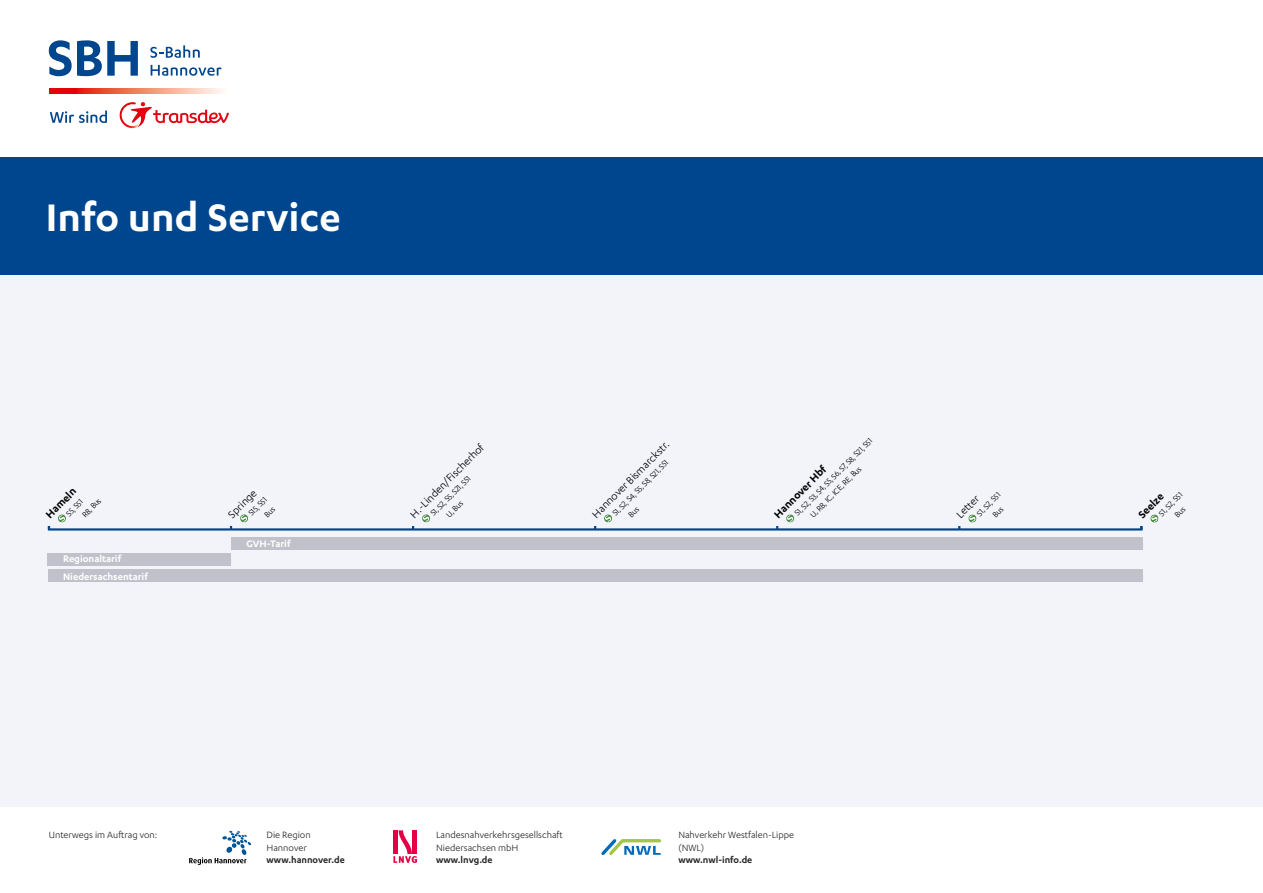
<style>
.page{position:relative;width:1263px;height:893px;background:#fff}
.page>*{position:absolute;margin:0;border:0;box-sizing:border-box;transform-origin:0 0}
.t1{font:600 44.55px "Karbon";letter-spacing:.005em;color:#fff}
.t2{font:12px "Karbon";color:#000}
.t3{font:600 12px "Karbon";color:#000}
.t4{font:600 10.95px/17.1px "Karbon";color:#fff}
.t5{font:10.5px/12.6px "Karbon";color:#282827}
.t6{font:600 10.5px "Karbon";color:#282827}
.t7{font:9px/12px "Karbon";color:#000}
</style>
<div class="page">
<div style="left:0;top:270px;width:1263px;height:536px;background:#f3f4fa"></div>
<div style="left:0;top:158px;width:1263px;height:117px;background:#00468e"></div>
<div style="left:231px;top:537px;width:911px;height:13px;background:#c0c1ca"></div>
<div style="left:48px;top:553px;width:183px;height:12px;background:#c0c1ca"></div>
<div style="left:48px;top:569px;width:1094px;height:13px;background:#c0c1ca"></div>
<svg style="left:47px;top:514px;width:1111px;height:17px"></svg>
<svg style="left:49px;top:88px;width:173px;height:6px"></svg>
<svg style="left:50px;top:111px;width:57px;height:12px"></svg>
<svg style="left:141px;top:102px;width:88px;height:23px"></svg>
<img style="left:119px;top:102px;width:22px;height:26px">
<svg style="left:151px;top:65px;width:70px;height:11px"></svg>
<svg style="left:49px;top:40px;width:89px;height:36px"></svg>
<svg style="left:150px;top:45px;width:50px;height:13px"></svg>
<svg style="left:601px;top:839px;width:61px;height:16px"></svg>
<svg style="left:189px;top:831px;width:62px;height:34px"></svg>
<svg style="left:393px;top:830px;width:24px;height:33px"></svg>
<h1 class="t1" style="left:46px;top:193px;width:296px">Info und Service</h1>
<h2 class="t3" style="left:43px;top:511px;width:39px;rotate:-45deg">Hameln</h2>
<p class="t7" style="left:70px;top:503px;width:25px;text-indent:-10px;rotate:-45deg">S5, S51<br>RB, Bus</p>
<p class="t4" style="left:63px;top:550px;width:86px">Regionaltarif<br>Niedersachsentarif</p>
<h2 class="t2" style="left:225px;top:511px;width:37px;rotate:-45deg">Springe</h2>
<p class="t7" style="left:245px;top:510px;width:24px;text-align:right;rotate:-45deg">S15, S51<br>Bus</p>
<p class="t4" style="left:247px;top:535px;width:45px">GVH-Tarif</p>
<h2 class="t2" style="left:407px;top:511px;width:101px;rotate:-45deg">H.-Linden/Fischerhof</h2>
<p class="t7" style="left:435px;top:503px;width:45px;text-indent:-10px;rotate:-45deg">S1, S2, S5, S21, S51<br>U, Bus</p>
<h2 class="t2" style="left:589px;top:511px;width:106px;rotate:-45deg">Hannover Bismarckstr.</h2>
<p class="t7" style="left:799px;top:503px;width:98px;text-indent:-10px;rotate:-45deg">S1, S2, S3, S4, S5, S6, S7, S8, S21, S51<br>U, RB, IC, ICE, RE, Bus</p>
<p class="t7" style="left:617px;top:503px;width:67px;text-indent:-10px;rotate:-45deg">S1, S2, S4, S5, S8, S21, S51<br>Bus</p>
<h2 class="t3" style="left:771px;top:511px;width:70px;rotate:-45deg">Hannover Hbf</h2>
<p class="t7" style="left:974px;top:510px;width:32px;text-align:center;rotate:-45deg">S1, S2, S51<br>Bus</p>
<h2 class="t2" style="left:953px;top:512px;width:29px;rotate:-45deg">Letter</h2>
<p class="t7" style="left:1156px;top:510px;width:32px;text-align:center;rotate:-45deg">S1, S2, S51<br>Bus</p>
<h2 class="t3" style="left:1135px;top:511px;width:32px;rotate:-45deg">Seelze</h2>
<p class="t5" style="left:436px;top:828px;width:128px">Landesnahverkehrsgesellschaft<br>Niedersachsen mbH</p>
<p class="t6" style="left:436px;top:854px;width:58px">www.lnvg.de</p>
<p class="t5" style="left:49px;top:828px;width:110px">Unterwegs im Auftrag von:</p>
<p class="t5" style="left:678px;top:828px;width:117px">Nahverkehr Westfalen-Lippe (NWL)</p>
<p class="t6" style="left:678px;top:854px;width:75px">www.nwl-info.de</p>
<p class="t5" style="left:267px;top:828px;width:46px">Die Region<br>Hannover</p>
<p class="t6" style="left:267px;top:854px;width:80px">www.hannover.de</p>
</div>
